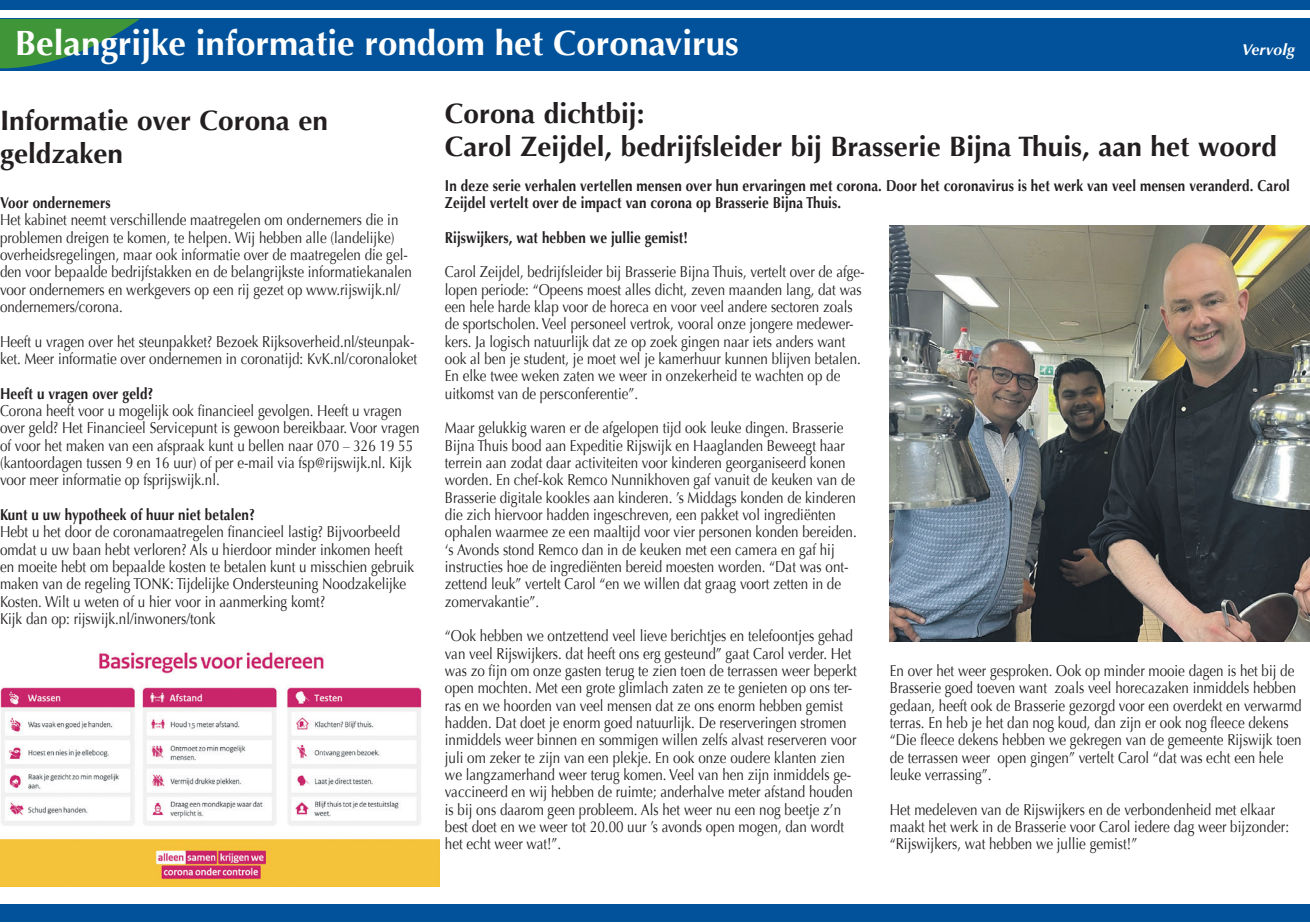
<style>
.page{position:relative;width:1310px;height:923px;background:#fff}
.page>*{position:absolute;margin:0;border:0;box-sizing:border-box;transform-origin:0 0}
.t1{font:700 35px "Optima";color:#fff}
.t2{font:700 28px/33.2px "Optima";color:#231f20}
.t3{font:15.75px/17.3px "Optima";color:#231f20;scale:.85 1}
.t4{font:700 15.75px/17.3px "Optima";letter-spacing:.01em;color:#231f20;scale:.85 1}
.t5{font:italic 700 15.75px "Optima LT Std";letter-spacing:.01em;color:#fff}
</style>
<div class="page">
<img style="left:0;top:651px;width:439px;height:235px">
<div style="left:0;top:19px;width:1310px;height:52px;background:#01529a"></div>
<svg style="left:0;top:19px;width:140px;height:49px"></svg>
<div style="left:0;top:0;width:1310px;height:10px;background:#01529b"></div>
<div style="left:0;top:904px;width:1310px;height:18px;background:#01529b"></div>
<img style="left:890px;top:225px;width:420px;height:416px">
<h1 class="t1" style="left:15px;top:23px;width:725px">Belangrijke informatie rondom het Coronavirus</h1>
<p class="t5" style="left:1241px;top:40px;width:55px">Vervolg</p>
<h2 class="t2" style="left:0;top:104px;width:329px">Informatie over Corona en geldzaken</h2>
<p class="t4" style="left:0;top:194px;width:132px">Voor ondernemers</p>
<p class="t3" style="left:0;top:211px;width:486px">Het kabinet neemt verschillende maatregelen om ondernemers die in problemen dreigen te komen, te helpen. Wij hebben alle (landelijke) overheidsregelingen, maar ook informatie over de maatregelen die gel&shy;den voor bepaalde bedrijfstakken en de belangrijkste informatiekanalen voor ondernemers en werkgevers op een rij gezet op www.rijswijk.nl/ ondernemers/corona.</p>
<p class="t3" style="left:0;top:333px;width:492px">Heeft u vragen over het steunpakket? Bezoek Rijksoverheid.nl/steunpak&shy;ket. Meer informatie over ondernemen in coronatijd: KvK.nl/coronaloket</p>
<p class="t4" style="left:0;top:385px;width:182px">Heeft u vragen over geld?</p>
<p class="t3" style="left:0;top:402px;width:495px">Corona heeft voor u mogelijk ook financieel gevolgen. Heeft u vragen over geld? Het Financieel Servicepunt is gewoon bereikbaar. Voor vragen of voor het maken van een afspraak kunt u bellen naar 070 – 326 19 55 (kantoordagen tussen 9 en 16 uur) of per e-mail via fsp@rijswijk.nl. Kijk voor meer informatie op fsprijswijk.nl.</p>
<p class="t4" style="left:0;top:506px;width:301px">Kunt u uw hypotheek of huur niet betalen?</p>
<p class="t3" style="left:0;top:523px;width:489px">Hebt u het door de coronamaatregelen financieel lastig? Bijvoorbeeld omdat u uw baan hebt verloren? Als u hierdoor minder inkomen heeft en moeite hebt om bepaalde kosten te betalen kunt u misschien gebruik maken van de regeling TONK: Tijdelijke Ondersteuning Noodzakelijke Kosten. Wilt u weten of u hier voor in aanmerking komt?<br>Kijk dan op: rijswijk.nl/inwoners/tonk</p>
<h2 class="t2" style="left:445px;top:97px;width:834px">Corona dichtbij:<br>Carol Zeijdel, bedrijfsleider bij Brasserie Bijna Thuis, aan het woord</h2>
<p class="t4" style="left:445px;top:177px;width:995px">In deze serie verhalen vertellen mensen over hun ervaringen met corona. Door het coronavirus is het werk van veel mensen veranderd. Carol<br>Zeijdel vertelt over de impact van corona op Brasserie Bijna Thuis.</p>
<p class="t4" style="left:445px;top:229px;width:287px">Rijswijkers, wat hebben we jullie gemist!</p>
<p class="t3" style="left:445px;top:263px;width:495px">Carol Zeijdel, bedrijfsleider bij Brasserie Bijna Thuis, vertelt over de afge&shy;lopen periode: “Opeens moest alles dicht, zeven maanden lang, dat was een hele harde klap voor de horeca en voor veel andere sectoren zoals de sportscholen. Veel personeel vertrok, vooral onze jongere medewer&shy;kers. Ja logisch natuurlijk dat ze op zoek gingen naar iets anders want ook al ben je student, je moet wel je kamerhuur kunnen blijven betalen.<br>En elke twee weken zaten we weer in onzekerheid te wachten op de uitkomst van de persconferentie”.</p>
<p class="t3" style="left:445px;top:419px;width:486px">Maar gelukkig waren er de afgelopen tijd ook leuke dingen. Brasserie Bijna Thuis bood aan Expeditie Rijswijk en Haaglanden Beweegt haar terrein aan zodat daar activiteiten voor kinderen georganiseerd konen worden. En chef-kok Remco Nunnikhoven gaf vanuit de keuken van de Brasserie digitale kookles aan kinderen. ’s Middags konden de kinderen die zich hiervoor hadden ingeschreven, een pakket vol ingrediënten ophalen waarmee ze een maaltijd voor vier personen konden bereiden. ‘s Avonds stond Remco dan in de keuken met een camera en gaf hij instructies hoe de ingrediënten bereid moesten worden. “Dat was ont&shy;zettend leuk” vertelt Carol “en we willen dat graag voort zetten in de zomervakantie”.</p>
<p class="t3" style="left:445px;top:627px;width:486px">“Ook hebben we ontzettend veel lieve berichtjes en telefoontjes gehad van veel Rijswijkers. dat heeft ons erg gesteund” gaat Carol verder. Het was zo fijn om onze gasten terug te zien toen de terrassen weer beperkt open mochten. Met een grote glimlach zaten ze te genieten op ons ter&shy;ras en we hoorden van veel mensen dat ze ons enorm hebben gemist hadden. Dat doet je enorm goed natuurlijk. De reserveringen stromen inmiddels weer binnen en sommigen willen zelfs alvast reserveren voor juli om zeker te zijn van een plekje. En ook onze oudere klanten zien we langzamerhand weer terug komen. Veel van hen zijn inmiddels ge&shy;vaccineerd en wij hebben de ruimte; anderhalve meter afstand houden is bij ons daarom geen probleem. Als het weer nu een nog beetje z’n best doet en we weer tot 20.00 uur ’s avonds open mogen, dan wordt het echt weer wat!”.</p>
<p class="t3" style="left:890px;top:662px;width:486px">En over het weer gesproken. Ook op minder mooie dagen is het bij de Brasserie goed toeven want zoals veel horecazaken inmiddels hebben gedaan, heeft ook de Brasserie gezorgd voor een overdekt en verwarmd terras. En heb je het dan nog koud, dan zijn er ook nog fleece dekens “Die fleece dekens hebben we gekregen van de gemeente Rijswijk toen de terrassen weer open gingen” vertelt Carol “dat was echt een hele leuke verrassing”.</p>
<p class="t3" style="left:890px;top:800px;width:471px">Het medeleven van de Rijswijkers en de verbondenheid met elkaar maakt het werk in de Brasserie voor Carol iedere dag weer bijzonder: “Rijswijkers, wat hebben we jullie gemist!”</p>
</div>
